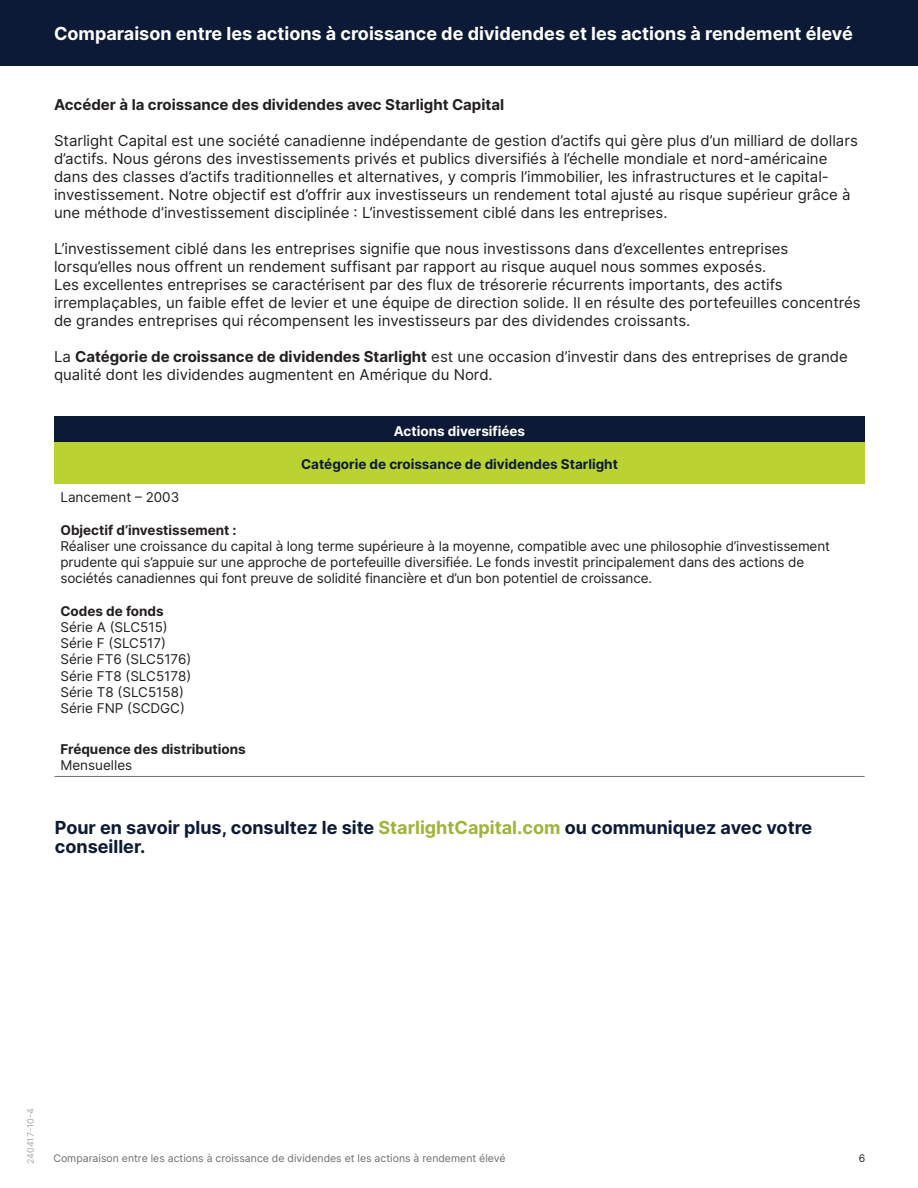
<style>
.page{position:relative;width:918px;height:1188px;background:#fff}
.page>*{position:absolute;margin:0;border:0;box-sizing:border-box;transform-origin:0 0}
.t1{font:700 18px/19.5px "Inter";color:#0c1a35}
.t2{font:700 18px "Inter";color:#fff}
.t3{font:15px/18px "Inter";color:#231f20}
.t4{font:700 15px "Inter";color:#231f20}
.t5{font:13.5px/16.2px "Inter";letter-spacing:-.01em;color:#231f20}
.t6{font:700 13.5px "Inter";color:#231f20}
.t7{font:700 13.5px "Inter";color:#0c1a35}
.t8{font:700 13.5px "Inter";color:#fff}
.t9{font:10.5px "Inter";color:#6c6d70}
.t10{font:10.5px "Inter";color:#231f20}
.t11{font:9px "Inter";color:#a8a9ad}
.s1{font-weight:700}
.s2{color:#9eb43a}
</style>
<div class="page">
<div style="left:0;top:0;width:918px;height:66px;background:#0c1a35"></div>
<div style="left:54px;top:417px;width:811px;height:25px;background:#0c1a35"></div>
<div style="left:54px;top:442px;width:811px;height:41px;background:#bad232"></div>
<hr style="left:54px;top:776px;width:811px;height:1px;background:#6c6d70">
<p class="t2" style="left:54px;top:20px;width:800px">Comparaison entre les actions à croissance de dividendes et les actions à rendement élevé</p>
<p class="t4" style="left:54px;top:93px;width:452px">Accéder à la croissance des dividendes avec Starlight Capital</p>
<p class="t3" style="left:54px;top:131px;width:805px">Starlight Capital est une société canadienne indépendante de gestion d’actifs qui gère plus d’un milliard de dollars d’actifs. Nous gérons des investissements privés et publics diversifiés à l’échelle mondiale et nord-américaine dans des classes d’actifs traditionnelles et alternatives, y compris l’immobilier, les infrastructures et le capital&shy;investissement. Notre objectif est d’offrir aux investisseurs un rendement total ajusté au risque supérieur grâce à une méthode d’investissement disciplinée : L’investissement ciblé dans les entreprises.</p>
<p class="t3" style="left:54px;top:239px;width:808px">L’investissement ciblé dans les entreprises signifie que nous investissons dans d’excellentes entreprises lorsqu’elles nous offrent un rendement suffisant par rapport au risque auquel nous sommes exposés.<br>Les excellentes entreprises se caractérisent par des flux de trésorerie récurrents importants, des actifs irremplaçables, un faible effet de levier et une équipe de direction solide. Il en résulte des portefeuilles concentrés de grandes entreprises qui récompensent les investisseurs par des dividendes croissants.</p>
<p class="t3" style="left:54px;top:347px;width:796px">La <span class="s1">Catégorie de croissance de dividendes Starlight</span> est une occasion d’investir dans des entreprises de grande qualité dont les dividendes augmentent en Amérique du Nord.</p>
<p class="t8" style="left:394px;top:421px;width:133px">Actions diversifiées</p>
<p class="t7" style="left:301px;top:454px;width:318px">Catégorie de croissance de dividendes Starlight</p>
<p class="t5" style="left:60px;top:489px;width:120px">Lancement – 2003</p>
<p class="t6" style="left:60px;top:520px;width:178px">Objectif d’investissement :</p>
<p class="t5" style="left:60px;top:538px;width:771px">Réaliser une croissance du capital à long terme supérieure à la moyenne, compatible avec une philosophie d’investissement prudente qui s’appuie sur une approche de portefeuille diversifiée. Le fonds investit principalement dans des actions de sociétés canadiennes qui font preuve de solidité financière et d’un bon potentiel de croissance.</p>
<p class="t6" style="left:60px;top:601px;width:105px">Codes de fonds</p>
<p class="t5" style="left:60px;top:619px;width:132px">Série A (SLC515)<br>Série F (SLC517)<br>Série FT6 (SLC5176)<br>Série FT8 (SLC5178)<br>Série T8 (SLC5158)<br>Série FNP (SCDGC)</p>
<p class="t6" style="left:60px;top:739px;width:187px">Fréquence des distributions</p>
<p class="t5" style="left:60px;top:757px;width:73px">Mensuelles</p>
<p class="t1" style="left:55px;top:817px;width:759px">Pour en savoir plus, consultez le site <span class="s2">StarlightCapital.com</span> ou communiquez avec votre conseiller.</p>
<p class="t11" style="left:24px;top:1164px;width:57px;rotate:-90deg">240417-10-4</p>
<p class="t9" style="left:53px;top:1151px;width:454px">Comparaison entre les actions à croissance de dividendes et les actions à rendement élevé</p>
<p class="t10" style="left:859px;top:1151px;width:8px">6</p>
</div>
